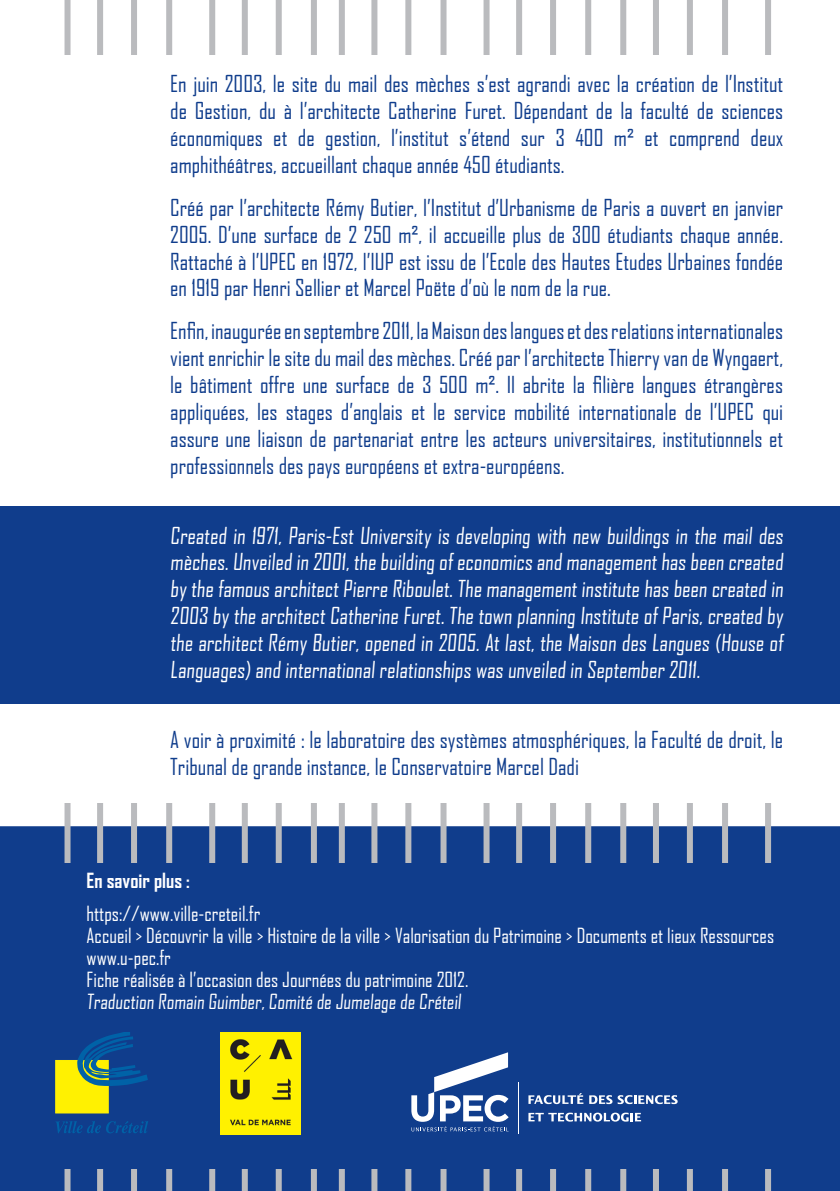
<style>
.page{position:relative;width:840px;height:1191px;background:#fff}
.page>*{position:absolute;margin:0;border:0;box-sizing:border-box;transform-origin:0 0}
.t1{font:22.4px/26.8px "Agency FB";color:#103d8c;text-align:justify}
.t2{font:22.4px/26.8px "Agency FB";color:#fff;text-align:justify}
.t3{font:20px "Agency FB";color:#fff}
.t4{font:700 20px "Agency FB";color:#fff}
</style>
<div class="page">
<svg style="left:0;top:824px;width:839px;height:367px;background:#1b4590"></svg>
<div style="left:166px;top:0;width:6px;height:1191px;background:#babbbe"></div>
<div style="left:440px;top:0;width:6px;height:1191px;background:#babbbe"></div>
<div style="left:721px;top:0;width:6px;height:1191px;background:#babbbe"></div>
<div style="left:311px;top:0;width:6px;height:1191px;background:#babbbe"></div>
<div style="left:585px;top:0;width:6px;height:1191px;background:#babbbe"></div>
<div style="left:131px;top:0;width:6px;height:1191px;background:#babbbe"></div>
<div style="left:405px;top:0;width:6px;height:1191px;background:#babbbe"></div>
<div style="left:686px;top:0;width:6px;height:1191px;background:#babbbe"></div>
<div style="left:275px;top:0;width:6px;height:1191px;background:#babbbe"></div>
<div style="left:549px;top:0;width:6px;height:1191px;background:#babbbe"></div>
<div style="left:97px;top:0;width:6px;height:1191px;background:#babbbe"></div>
<div style="left:371px;top:0;width:6px;height:1191px;background:#babbbe"></div>
<div style="left:652px;top:0;width:6px;height:1191px;background:#babbbe"></div>
<div style="left:242px;top:0;width:6px;height:1191px;background:#babbbe"></div>
<div style="left:516px;top:0;width:6px;height:1191px;background:#babbbe"></div>
<div style="left:64px;top:0;width:6px;height:1191px;background:#babbbe"></div>
<div style="left:338px;top:0;width:6px;height:1191px;background:#babbbe"></div>
<div style="left:620px;top:0;width:6px;height:1191px;background:#babbbe"></div>
<div style="left:209px;top:0;width:6px;height:1191px;background:#babbbe"></div>
<div style="left:483px;top:0;width:6px;height:1191px;background:#babbbe"></div>
<div style="left:764px;top:0;width:6px;height:1191px;background:#babbbe"></div>
<div style="left:0;top:863px;width:839px;height:305px;background:#103d8c"></div>
<div style="left:52px;top:55px;width:787px;height:747px;background:#fff"></div>
<div style="left:0;top:506px;width:839px;height:197px;background:#103d8c"></div>
<hr style="left:518px;top:1082px;width:1px;height:52px;background:#fff">
<svg style="left:411px;top:1052px;width:97px;height:79px"></svg>
<svg style="left:528px;top:1093px;width:55px;height:11px"></svg>
<svg style="left:589px;top:1095px;width:88px;height:9px"></svg>
<svg style="left:528px;top:1112px;width:112px;height:9px"></svg>
<img style="left:220px;top:1032px;width:80px;height:102px">
<svg style="left:56px;top:1121px;width:92px;height:12px"></svg>
<div style="left:55px;top:1060px;width:53px;height:53px;background:#fff101;border:1px solid #fff101"></div>
<svg style="left:77px;top:1032px;width:71px;height:54px"></svg>
<p class="t1" style="left:170px;top:70px;width:614px">En juin 2003, le site du mail des mèches s’est agrandi avec la création de l’Institut de Gestion, du à l’architecte Catherine Furet. Dépendant de la faculté de sciences économiques et de gestion, l’institut s’étend sur 3 400 m² et comprend deux amphithéâtres, accueillant chaque année 450 étudiants.</p>
<p class="t1" style="left:170px;top:194px;width:614px">Créé par l’architecte Rémy Butier, l’Institut d’Urbanisme de Paris a ouvert en janvier 2005. D’une surface de 2 250 m², il accueille plus de 300 étudiants chaque année.<br>Rattaché à l’UPEC en 1972, l’IUP est issu de l’Ecole des Hautes Etudes Urbaines fondée en 1919 par Henri Sellier et Marcel Poëte d’où le nom de la rue.</p>
<p class="t1" style="left:170px;top:317px;width:614px">Enfin, inaugurée en septembre 2011, la Maison des langues et des relations internationales vient enrichir le site du mail des mèches. Créé par l’architecte Thierry van de Wyngaert, le bâtiment offre une surface de 3 500 m². Il abrite la filière langues étrangères appliquées, les stages d’anglais et le service mobilité internationale de l’UPEC qui assure une liaison de partenariat entre les acteurs universitaires, institutionnels et professionnels des pays européens et extra-européens.</p>
<p class="t2" style="left:170px;top:521px;width:616px">Created in 1971, Paris-Est University is developing with new buildings in the mail des mèches. Unveiled in 2001, the building of economics and management has been created by the famous architect Pierre Riboulet. The management institute has been created in 2003 by the architect Catherine Furet. The town planning Institute of Paris, created by the architect Rémy Butier, opened in 2005. At last, the Maison des Langues (House of Languages) and international relationships was unveiled in September 2011.</p>
<p class="t1" style="left:170px;top:725px;width:614px">A voir à proximité : le laboratoire des systèmes atmosphériques, la Faculté de droit, le<br>Tribunal de grande instance, le Conservatoire Marcel Dadi</p>
<p class="t4" style="left:87px;top:868px;width:105px">En savoir plus :</p>
<p class="t3" style="left:87px;top:901px;width:175px">https://www.ville-creteil.fr</p>
<p class="t3" style="left:87px;top:923px;width:688px">Accueil &gt; Découvrir la ville &gt; Histoire de la ville &gt; Valorisation du Patrimoine &gt; Documents et lieux Ressources</p>
<p class="t3" style="left:87px;top:945px;width:86px">www.u-pec.fr</p>
<p class="t3" style="left:87px;top:967px;width:383px">Fiche réalisée à l’occasion des Journées du patrimoine 2012.</p>
<p class="t3" style="left:87px;top:989px;width:378px">Traduction Romain Guimber, Comité de Jumelage de Créteil</p>
</div>
